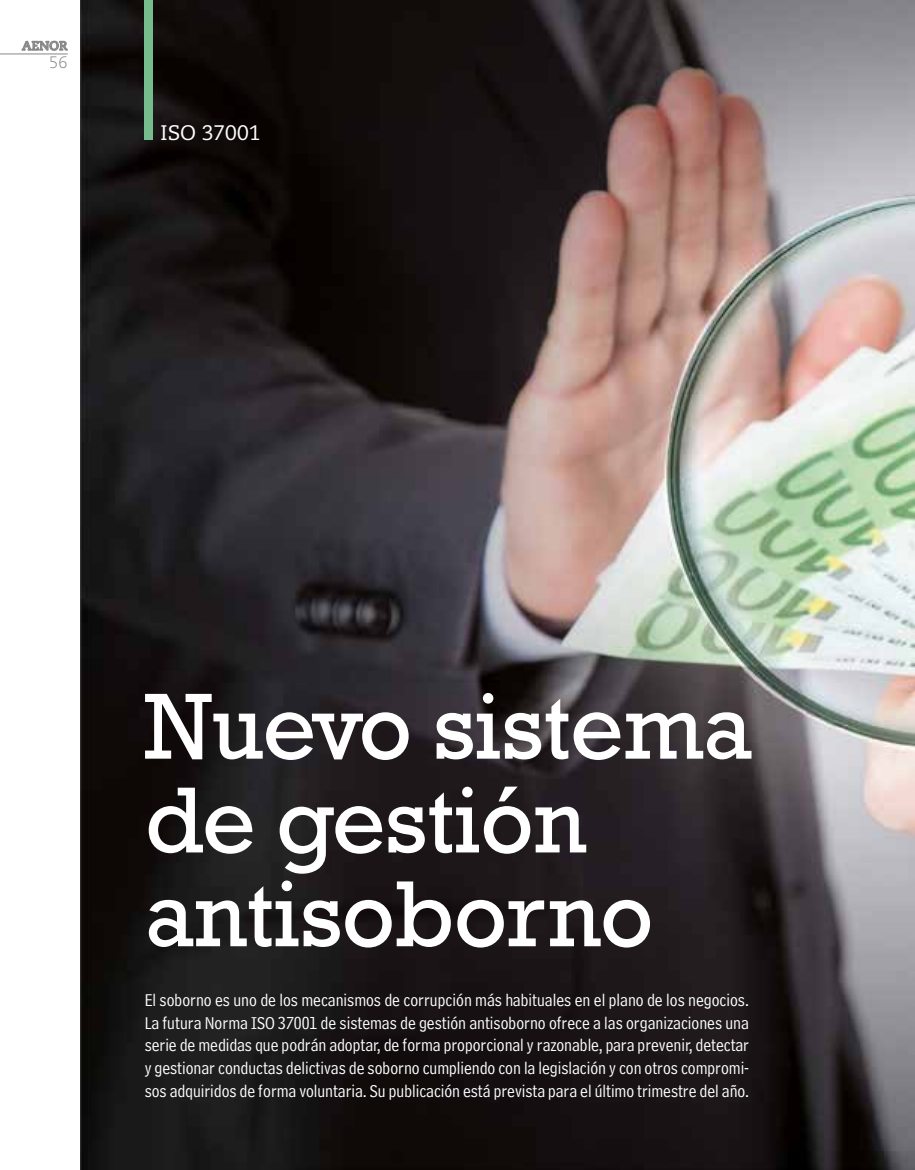
<style>
.page{position:relative;width:915px;height:1170px;background:#fff}
.page>*{position:absolute;margin:0;border:0;box-sizing:border-box;transform-origin:0 0}
.t1{font:95.4px/93.8px "Rockwell Std";letter-spacing:-.01em;color:#fff}
.t2{font:21px "Caecilia LT Std";color:#fff}
.t3{font:18px/22.5px "Bell Centennial Std Address";letter-spacing:-.005em;color:#fff;text-align:justify}
.t4{font:300 16.5px "Caecilia LT Std";color:#878787}
.t5{font:700 12.75px "Caecilia LT Std";color:#878787}
</style>
<div class="page">
<svg style="left:22px;top:41px;width:46px;height:10px"></svg>
<hr style="left:0;top:54px;width:68px;height:1px;background:#878787">
<img style="left:81px;top:0;width:833px;height:1169px">
<div style="left:145px;top:0;width:8px;height:140px;background:#76bd8e"></div>
<p class="t5" style="left:22px;top:38px;width:47px">AENOR</p>
<p class="t4" style="left:49px;top:53px;width:20px">56</p>
<p class="t2" style="left:161px;top:120px;width:101px">ISO 37001</p>
<h1 class="t1" style="left:145px;top:678px;width:609px">Nuevo sistema de gestión antisoborno</h1>
<p class="t3" style="left:145px;top:989px;width:605px">El soborno es uno de los mecanismos de corrupción más habituales en el plano de los negocios.<br>La futura Norma ISO 37001 de sistemas de gestión antisoborno ofrece a las organizaciones una serie de medidas que podrán adoptar, de forma proporcional y razonable, para prevenir, detectar y gestionar conductas delictivas de soborno cumpliendo con la legislación y con otros compromi&shy;sos adquiridos de forma voluntaria. Su publicación está prevista para el último trimestre del año.</p>
</div>
